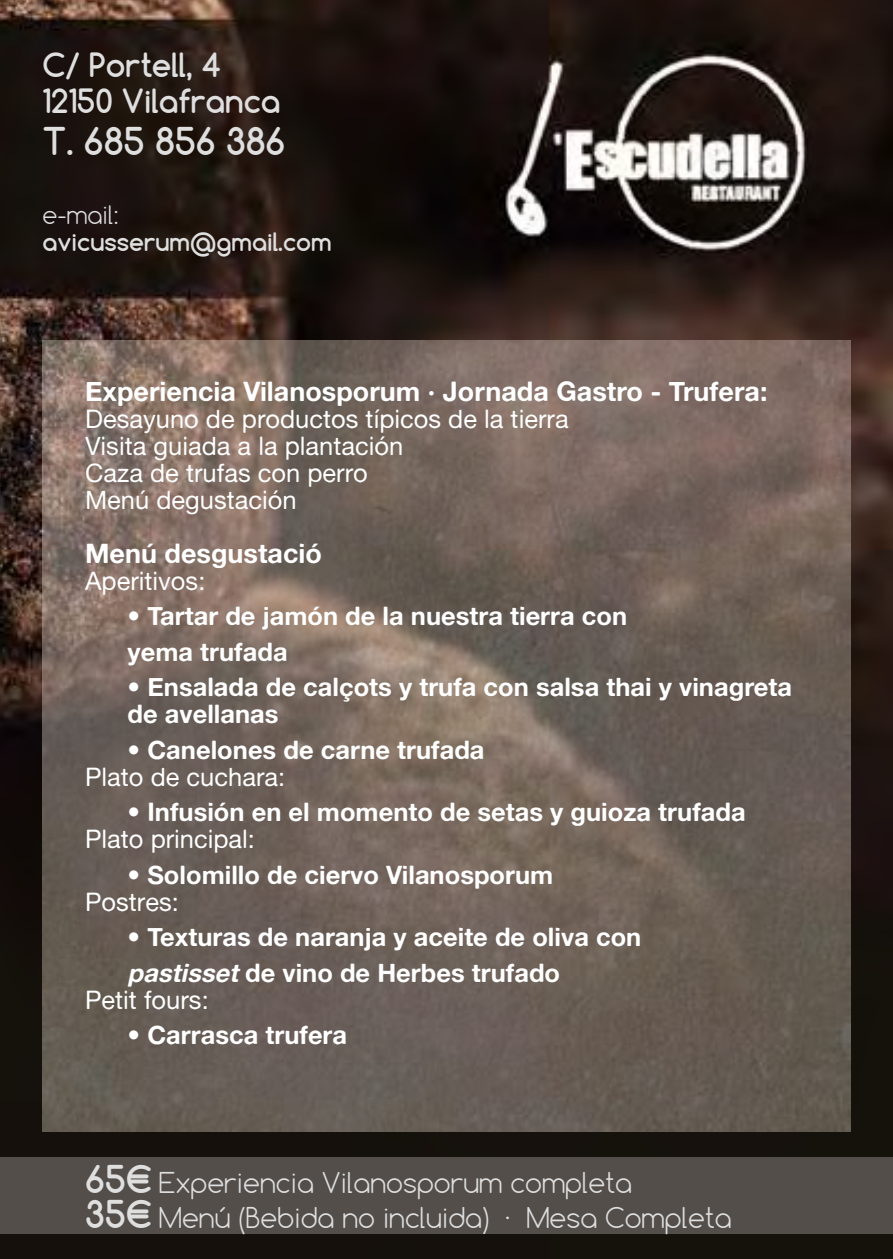
<style>
.page{position:relative;width:893px;height:1259px;background:#fff}
.page>*{position:absolute;margin:0;border:0;box-sizing:border-box;transform-origin:0 0}
.t1{font:700 36px "Comfortaa";color:#dfdfdf}
.t2{font:700 31.5px/36px "Comfortaa";color:#dfdfdf}
.t3{font:300 27px/35.4px "Comfortaa";color:#dfdfdf}
.t4{font:27px "Alte Haas Grotesk Bold";color:#fff}
.t5{font:25.5px/35.4px "Alte Haas Grotesk Bold";color:#fff}
.t6{font:25.5px/27px "Alte Haas Grotesk";color:#fff}
.t7{font:700 24px "Comfortaa";color:#dfdfdf}
.t8{font:300 24px "Comfortaa";color:#dfdfdf}
.s1{font-style:italic}
.s2{font-weight:700;font-size:36px}
</style>
<div class="page">
<img style="left:0;top:0;width:893px;height:1259px">
<div style="left:0;top:1156px;width:893px;height:77px;background:#534e4a"></div>
<img style="left:43px;top:340px;width:807px;height:791px">
<p class="t2" style="left:43px;top:47px;width:240px">C/ Portell, 4<br>12150 Vilafranca</p>
<h1 class="t1" style="left:43px;top:119px;width:244px">T. 685 856 386</h1>
<p class="t8" style="left:43px;top:200px;width:77px">e-mail:</p>
<p class="t7" style="left:43px;top:227px;width:291px">avicusserum@gmail.com</p>
<p class="t4" style="left:85px;top:374px;width:684px">Experiencia Vilanosporum · Jornada Gastro - Trufera:</p>
<p class="t6" style="left:85px;top:405px;width:485px">Desayuno de productos típicos de la tierra<br>Visita guiada a la plantación<br>Caza de trufas con perro<br>Menú degustación</p>
<p class="t4" style="left:85px;top:536px;width:238px">Menú desgustació</p>
<p class="t6" style="left:85px;top:567px;width:122px">Aperitivos:</p>
<p class="t5" style="left:128px;top:598px;width:501px">• Tartar de jamón de la nuestra tierra con yema trufada</p>
<p class="t5" style="left:128px;top:673px;width:666px;line-height:27px">• Ensalada de calçots y trufa con salsa thai y vinagreta de avellanas</p>
<p class="t5" style="left:128px;top:731px;width:359px">• Canelones de carne trufada</p>
<p class="t6" style="left:85px;top:763px;width:202px">Plato de cuchara:</p>
<p class="t5" style="left:128px;top:794px;width:620px">• Infusión en el momento de setas y guioza trufada</p>
<p class="t6" style="left:85px;top:825px;width:172px">Plato principal:</p>
<p class="t5" style="left:128px;top:856px;width:427px">• Solomillo de ciervo Vilanosporum</p>
<p class="t6" style="left:85px;top:888px;width:95px">Postres:</p>
<p class="t5" style="left:128px;top:919px;width:515px">• Texturas de naranja y aceite de oliva con <span class="s1">pastisset</span>de vino de Herbes trufado</p>
<p class="t6" style="left:85px;top:986px;width:125px">Petit fours:</p>
<p class="t5" style="left:128px;top:1017px;width:221px">• Carrasca trufera</p>
<p class="t3" style="left:85px;top:1164px;width:648px"><span class="s2">65€</span> Experiencia Vilanosporum completa<br><span class="s2">35€</span> Menú (Bebida no incluida) · Mesa Completa</p>
</div>
